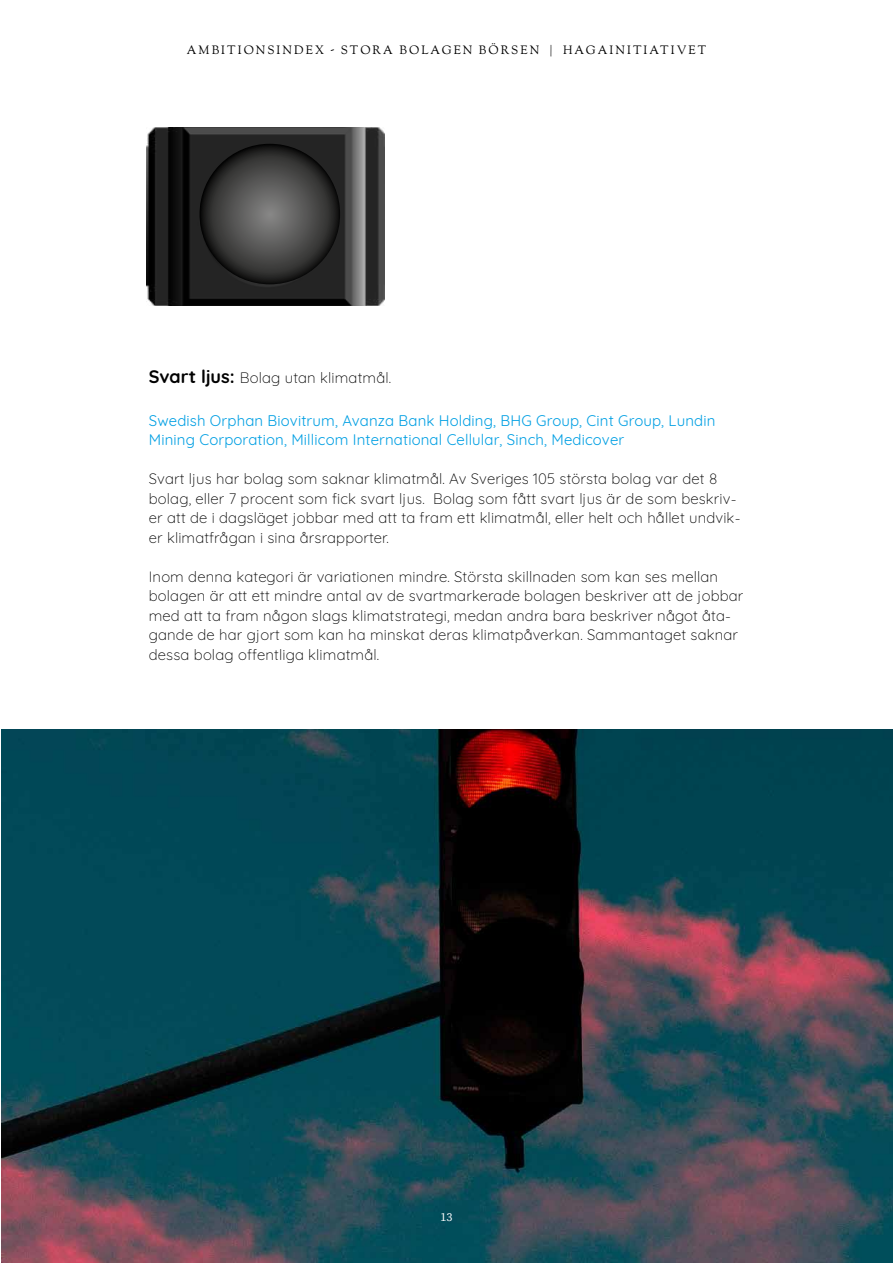
<style>
.page{position:relative;width:893px;height:1263px;background:#fff}
.page>*{position:absolute;margin:0;border:0;box-sizing:border-box;transform-origin:0 0}
.t1{font:300 15px/19.5px "Quicksand";letter-spacing:.01em;color:#000}
.t2{font:15px/19.5px "Quicksand";letter-spacing:.01em;color:#009fe3}
.t3{font:12px "Sorts Mill Goudy";letter-spacing:.17em;color:#000}
.t4{font:12px "Source Serif Pro";color:#fff}
.s1{font-weight:700;font-size:18px}
</style>
<div class="page">
<img style="left:147px;top:128px;width:237px;height:177px">
<svg style="left:200px;top:144px;width:140px;height:140px"></svg>
<img style="left:2px;top:729px;width:891px;height:534px">
<p class="t3" style="left:187px;top:43px;width:521px">AMBITIONSINDEX - STORA BOLAGEN BÖRSEN | HAGAINITIATIVET</p>
<p class="t1" style="left:149px;top:366px;width:244px"><span class="s1">Svart ljus:</span> Bolag utan klimatmål.</p>
<p class="t2" style="left:149px;top:409px;width:568px">Swedish Orphan Biovitrum, Avanza Bank Holding, BHG Group, Cint Group, Lundin<br>Mining Corporation, Millicom International Cellular, Sinch, Medicover</p>
<p class="t1" style="left:149px;top:468px;width:593px">Svart ljus har bolag som saknar klimatmål. Av Sveriges 105 största bolag var det 8 bolag, eller 7 procent som fick svart ljus. Bolag som fått svart ljus är de som beskriv&shy;er att de i dagsläget jobbar med att ta fram ett klimatmål, eller helt och hållet undvik&shy;er klimatfrågan i sina årsrapporter.</p>
<p class="t1" style="left:149px;top:565px;width:596px">Inom denna kategori är variationen mindre. Största skillnaden som kan ses mellan bolagen är att ett mindre antal av de svartmarkerade bolagen beskriver att de jobbar med att ta fram någon slags klimatstrategi, medan andra bara beskriver något åta&shy;gande de har gjort som kan ha minskat deras klimatpåverkan. Sammantaget saknar dessa bolag offentliga klimatmål.</p>
<p class="t4" style="left:440px;top:1210px;width:13px">13</p>
</div>
